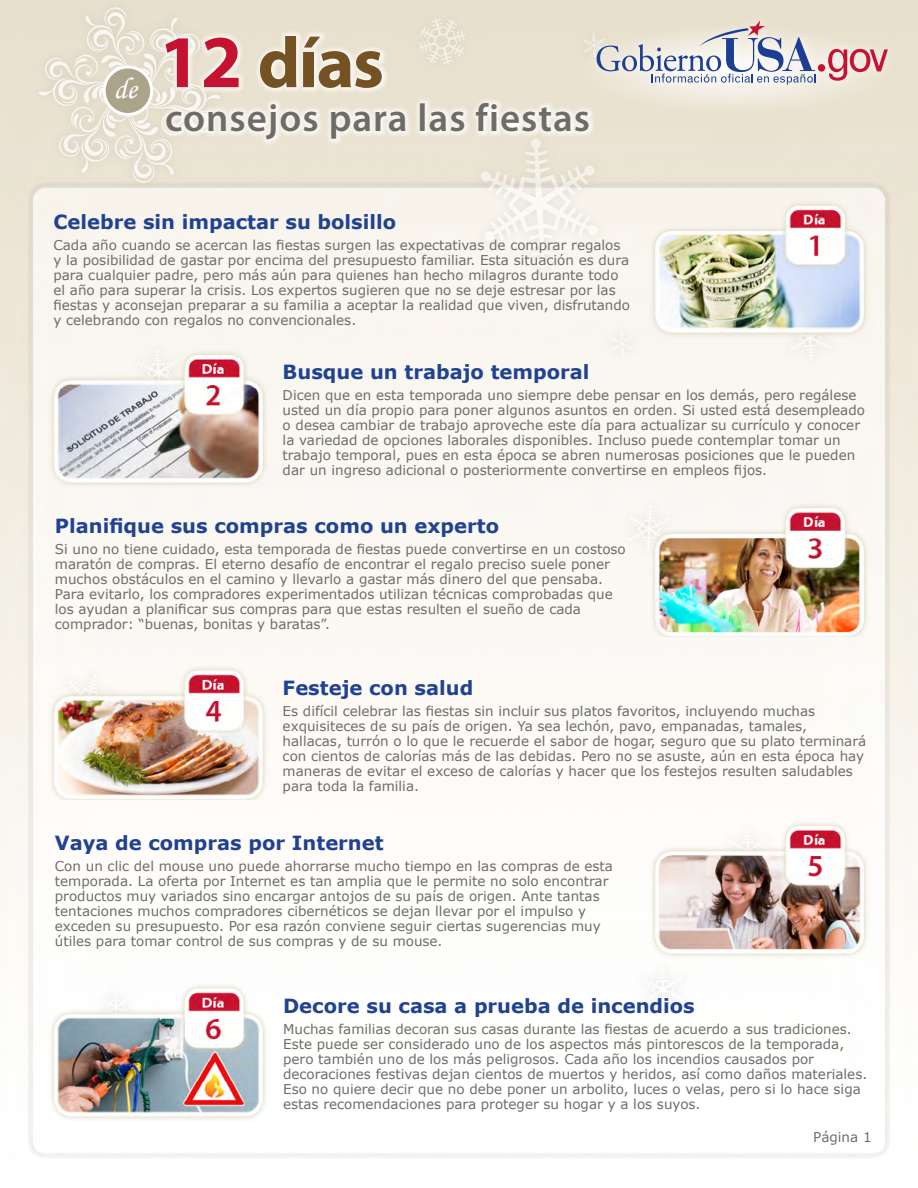
<style>
.page{position:relative;width:918px;height:1188px;background:#fff}
.page>*{position:absolute;margin:0;border:0;box-sizing:border-box;transform-origin:0 0}
.t1{font:700 72px "Myriad Pro";color:#755223}
.t2{font:600 39px "Myriad Pro";letter-spacing:.025em;color:#6f6c67}
.t3{font:30px "Monotype Corsiva";color:#fff}
.t4{font:700 19.5px "Verdana";color:#204291}
.t5{font:13.5px/15px "Verdana";color:#6f6c67}
.s1{font-size:75px;color:#c41230}
</style>
<div class="page">
<div style="left:471px;top:129px;width:136px;height:148px;background:#c2bcae;opacity:.75"></div>
<svg style="left:480px;top:144px;width:119px;height:124px"></svg>
<div style="left:601px;top:322px;width:42px;height:43px;background:#f8f5ef"></div>
<svg style="left:618px;top:339px;width:8px;height:8px"></svg>
<div style="left:780px;top:305px;width:60px;height:65px;background:#f8f6f0"></div>
<svg style="left:798px;top:338px;width:26px;height:10px"></svg>
<svg style="left:406px;top:6px;width:72px;height:71px;background:#e8e1d0"></svg>
<div style="left:128px;top:341px;width:60px;height:64px;background:#f9f6f0"></div>
<div style="left:616px;top:494px;width:66px;height:70px;background:#faf8f4"></div>
<svg style="left:650px;top:973px;width:26px;height:28px"></svg>
<div style="left:521px;top:0;width:397px;height:146px;background:#eae2d0"></div>
<img style="left:649px;top:199px;width:221px;height:139px">
<img style="left:48px;top:349px;width:221px;height:139px">
<img style="left:649px;top:503px;width:221px;height:133px">
<img style="left:48px;top:665px;width:221px;height:134px">
<img style="left:649px;top:820px;width:221px;height:139px">
<img style="left:48px;top:982px;width:221px;height:139px">
<div style="left:587px;top:12px;width:310px;height:81px;background:#fff;opacity:.75"></div>
<svg style="left:828px;top:49px;width:60px;height:32px;background:#e0a0a2"></svg>
<div style="left:818px;top:64px;width:7px;height:8px;background:#c41230;border-radius:50%"></div>
<svg style="left:583px;top:20px;width:233px;height:65px;background:#cfcfd3"></svg>
<div style="left:30px;top:0;width:199px;height:193px;background:#c2bcae;opacity:.75"></div>
<svg style="left:38px;top:6px;width:183px;height:178px;background:#e9e2d3"></svg>
<div style="left:104px;top:67px;width:48px;height:48px;background:#aca48a;border-radius:50%"></div>
<div style="left:103px;top:65px;width:50px;height:51px;border:3px solid #fff;border-radius:50%"></div>
<svg style="left:160px;top:31px;width:227px;height:62px"></svg>
<svg style="left:162px;top:98px;width:432px;height:46px"></svg>
<p class="t3" style="left:114px;top:71px;width:25px">de</p>
<p class="t1" style="left:159px;top:16px;width:226px"><span class="s1">12</span> días</p>
<p class="t2" style="left:165px;top:93px;width:426px">consejos para las fiestas</p>
<p class="t4" style="left:53px;top:210px;width:344px">Celebre sin impactar su bolsillo</p>
<p class="t5" style="left:53px;top:238px;width:578px">Cada año cuando se acercan las fiestas surgen las expectativas de comprar regalos y la posibilidad de gastar por encima del presupuesto familiar. Esta situación es dura para cualquier padre, pero más aún para quienes han hecho milagros durante todo el año para superar la crisis. Los expertos sugieren que no se deje estresar por las fiestas y aconsejan preparar a su familia a aceptar la realidad que viven, disfrutando y celebrando con regalos no convencionales.</p>
<p class="t4" style="left:283px;top:360px;width:308px">Busque un trabajo temporal</p>
<p class="t5" style="left:283px;top:388px;width:584px">Dicen que en esta temporada uno siempre debe pensar en los demás, pero regálese usted un día propio para poner algunos asuntos en orden. Si usted está desempleado o desea cambiar de trabajo aproveche este día para actualizar su currículo y conocer</p>
<p class="t5" style="left:283px;top:433px;width:574px">la variedad de opciones laborales disponibles. Incluso puede contemplar tomar un trabajo temporal, pues en esta época se abren numerosas posiciones que le pueden dar un ingreso adicional o posteriormente convertirse en empleos fijos.</p>
<p class="t4" style="left:55px;top:513px;width:446px">Planifique sus compras como un experto</p>
<p class="t5" style="left:55px;top:541px;width:572px">Si uno no tiene cuidado, esta temporada de fiestas puede convertirse en un costoso maratón de compras. El eterno desafío de encontrar el regalo preciso suele poner muchos obstáculos en el camino y llevarlo a gastar más dinero del que pensaba.<br>Para evitarlo, los compradores experimentados utilizan técnicas comprobadas que los ayudan a planificar sus compras para que estas resulten el sueño de cada</p>
<p class="t5" style="left:55px;top:616px;width:277px">comprador: “buenas, bonitas y baratas”.</p>
<p class="t4" style="left:283px;top:675px;width:192px">Festeje con salud</p>
<p class="t5" style="left:283px;top:703px;width:534px">Es difícil celebrar las fiestas sin incluir sus platos favoritos, incluyendo muchas</p>
<p class="t5" style="left:283px;top:718px;width:585px">exquisiteces de su país de origen. Ya sea lechón, pavo, empanadas, tamales, hallacas, turrón o lo que le recuerde el sabor de hogar, seguro que su plato terminará con cientos de calorías más de las debidas. Pero no se asuste, aún en esta época hay maneras de evitar el exceso de calorías y hacer que los festejos resulten saludables para toda la familia.</p>
<p class="t4" style="left:55px;top:830px;width:330px">Vaya de compras por Internet</p>
<p class="t5" style="left:55px;top:858px;width:560px">Con un clic del mouse uno puede ahorrarse mucho tiempo en las compras de esta temporada. La oferta por Internet es tan amplia que le permite no solo encontrar</p>
<p class="t5" style="left:55px;top:888px;width:546px">productos muy variados sino encargar antojos de su país de origen. Ante tantas</p>
<p class="t5" style="left:55px;top:903px;width:533px">tentaciones muchos compradores cibernéticos se dejan llevar por el impulso y</p>
<p class="t5" style="left:55px;top:918px;width:547px">exceden su presupuesto. Por esa razón conviene seguir ciertas sugerencias muy útiles para tomar control de sus compras y de su mouse.</p>
<p class="t4" style="left:283px;top:994px;width:413px">Decore su casa a prueba de incendios</p>
<p class="t5" style="left:283px;top:1022px;width:586px">Muchas familias decoran sus casas durante las fiestas de acuerdo a sus tradiciones.<br>Este puede ser considerado uno de los aspectos más pintorescos de la temporada, pero también uno de los más peligrosos. Cada año los incendios causados por decoraciones festivas dejan cientos de muertos y heridos, así como daños materiales.<br>Eso no quiere decir que no debe poner un arbolito, luces o velas, pero si lo hace siga estas recomendaciones para proteger su hogar y a los suyos.</p>
<p class="t5" style="left:813px;top:1129px;width:60px">Página 1</p>
</div>
